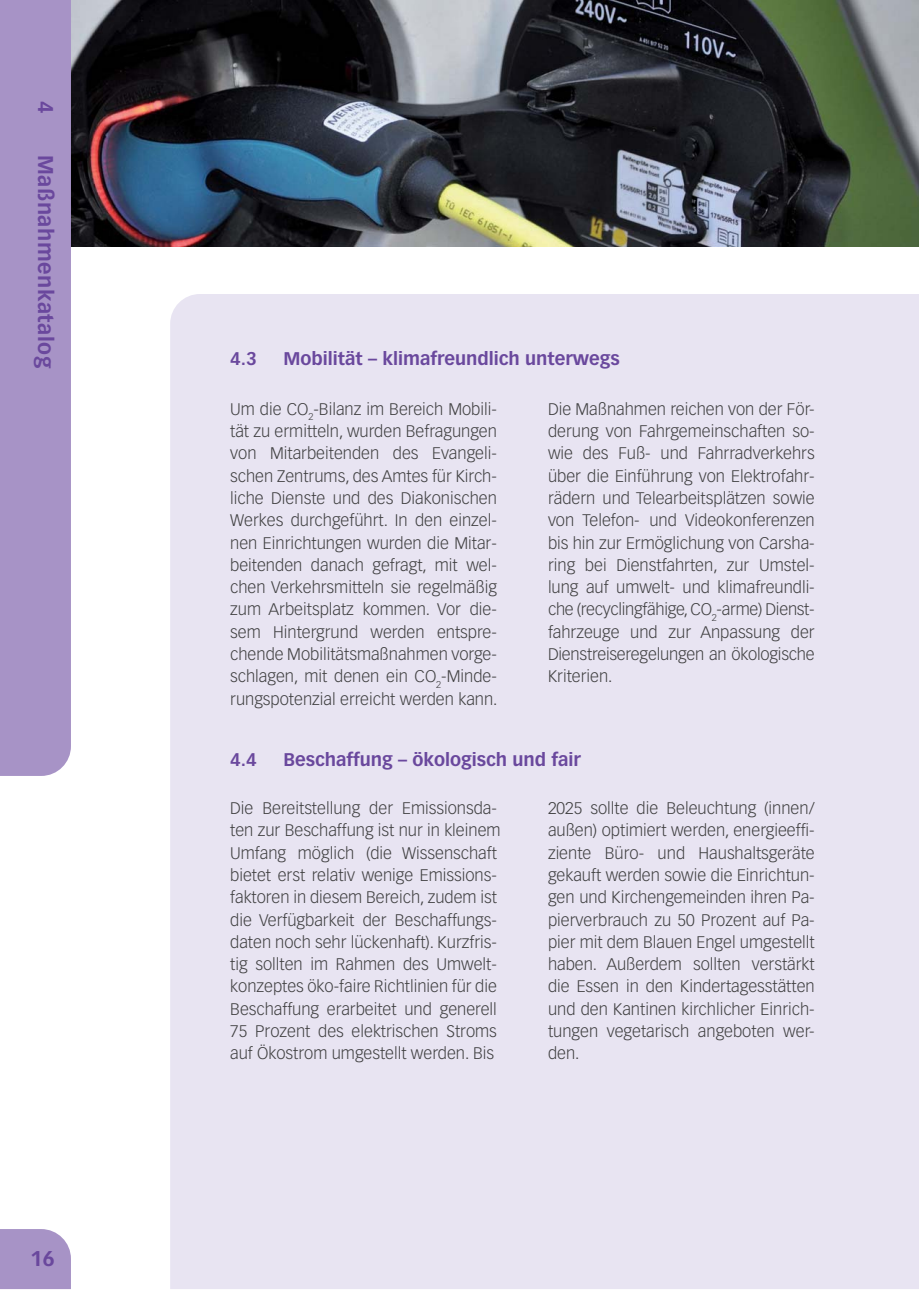
<style>
.page{position:relative;width:919px;height:1290px;background:#fff}
.page>*{position:absolute;margin:0;border:0;box-sizing:border-box;transform-origin:0 0}
.t1{font:700 21px "Vectora LT";letter-spacing:.025em;color:#6a489d}
.t2{font:700 18px "Vectora LT";color:#6a489d}
.t3{font:300 16.5px/22.2px "Vectora LT";color:#404041;text-align:justify}
</style>
<div class="page">
<img style="left:71px;top:0;width:847px;height:247px">
<div style="left:170px;top:294px;width:748px;height:994px;background:#e8e4f2"></div>
<div style="left:0;top:1229px;width:71px;height:59px;background:#a793c6"></div>
<div style="left:0;top:0;width:71px;height:776px;background:#a793c6"></div>
<p class="t1" style="left:53px;top:101px;width:14px;rotate:90deg">4</p>
<p class="t1" style="left:53px;top:155px;width:215px;rotate:90deg">Maßnahmenkatalog</p>
<p class="t1" style="left:30px;top:1250px;width:26px">16</p>
<p class="t2" style="left:230px;top:352px;width:28px">4.3</p>
<p class="t2" style="left:283px;top:352px;width:338px">Mobilität – klimafreundlich unterwegs</p>
<p class="t3" style="left:230px;top:398px;width:269px">Um die CO<sub>2</sub>-Bilanz im Bereich Mobili&shy;tät zu ermitteln, wurden Befragungen von Mitarbeitenden des Evangeli&shy;schen Zentrums, des Amtes für Kirch&shy;liche Dienste und des Diakonischen Werkes durchgeführt. In den einzel&shy;nen Einrichtungen wurden die Mitar&shy;beitenden danach gefragt, mit wel&shy;chen Verkehrsmitteln sie regelmäßig zum Arbeitsplatz kommen. Vor die&shy;sem Hintergrund werden entspre&shy;chende Mobilitätsmaßnahmen vorge&shy;schlagen, mit denen ein CO<sub>2</sub>-Minde&shy;rungspotenzial erreicht werden kann.</p>
<p class="t3" style="left:548px;top:398px;width:268px">Die Maßnahmen reichen von der För&shy;derung von Fahrgemeinschaften so&shy;wie des Fuß- und Fahrradverkehrs über die Einführung von Elektrofahr&shy;rädern und Telearbeitsplätzen sowie von Telefon- und Videokonferenzen bis hin zur Ermöglichung von Carsha&shy;ring bei Dienstfahrten, zur Umstel&shy;lung auf umwelt- und klimafreundli&shy;che (recyclingfähige, CO<sub>2</sub>-arme) Dienst&shy;fahrzeuge und zur Anpassung der Dienstreiseregelungen an ökologische Kriterien.</p>
<p class="t2" style="left:230px;top:752px;width:28px">4.4</p>
<p class="t2" style="left:283px;top:752px;width:299px">Beschaffung – ökologisch und fair</p>
<p class="t3" style="left:230px;top:797px;width:272px;text-align:left">Die Bereitstellung der Emissionsda&shy;ten zur Beschaffung ist nur in kleinem Umfang möglich (die Wissenschaft bietet erst relativ wenige Emissions&shy;faktoren in diesem Bereich, zudem ist die Verfügbarkeit der Beschaffungs&shy;daten noch sehr lückenhaft). Kurzfris&shy;tig sollten im Rahmen des Umwelt&shy;konzeptes öko-faire Richtlinien für die Beschaffung erarbeitet und generell 75 Prozent des elektrischen Stroms auf Ökostrom umgestellt werden. Bis</p>
<p class="t3" style="left:548px;top:797px;width:268px">2025 sollte die Beleuchtung (innen/ außen) optimiert werden, energieeffi&shy;ziente Büro- und Haushaltsgeräte gekauft werden sowie die Einrichtun&shy;gen und Kirchengemeinden ihren Pa&shy;pierverbrauch zu 50 Prozent auf Pa&shy;pier mit dem Blauen Engel umgestellt haben. Außerdem sollten verstärkt die Essen in den Kindertagesstätten und den Kantinen kirchlicher Einrich&shy;tungen vegetarisch angeboten wer&shy;den.</p>
</div>
